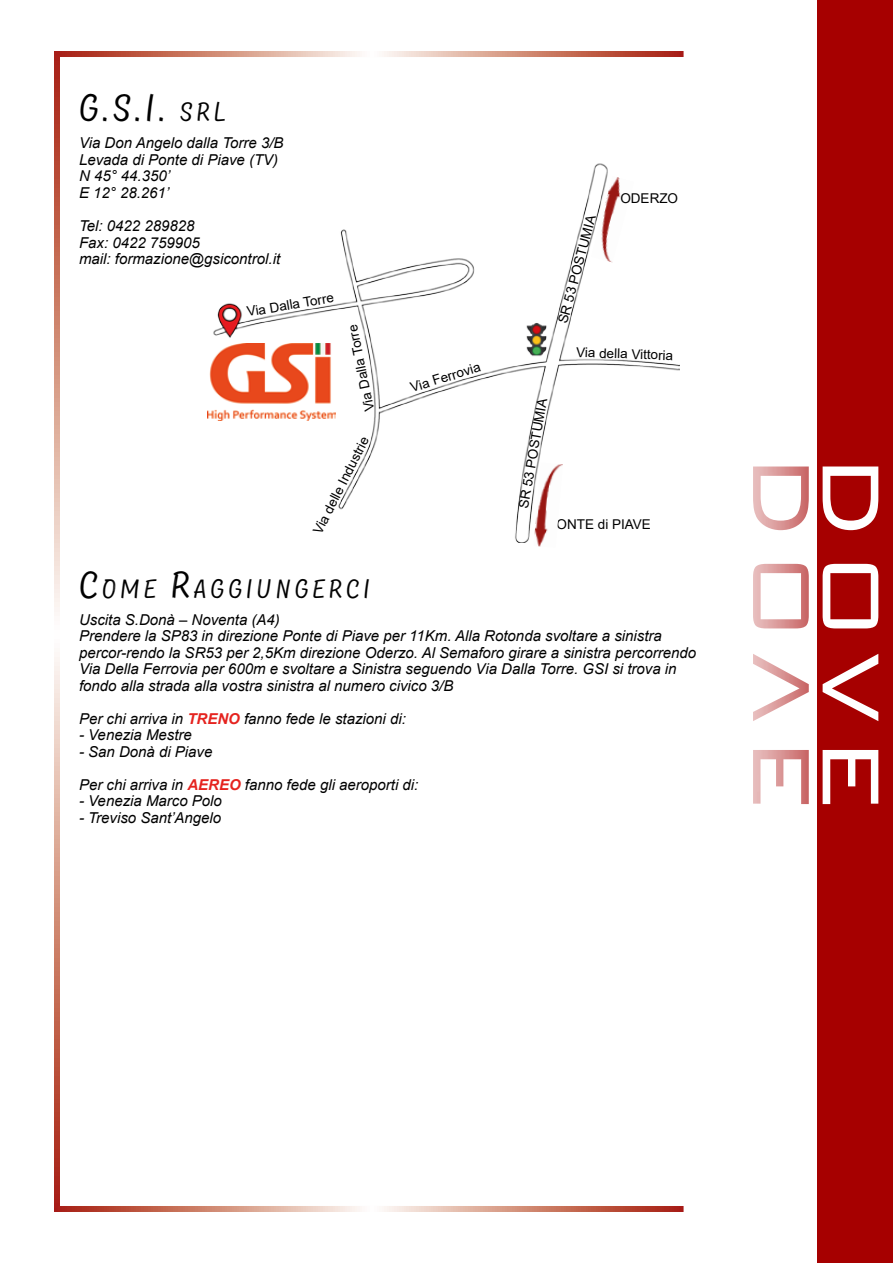
<style>
.page{position:relative;width:893px;height:1263px;background:#fff}
.page>*{position:absolute;margin:0;border:0;box-sizing:border-box;transform-origin:0 0}
.t1{font:300 108px "Bank Gothic BT";color:#fff}
.t2{font:37.5px "TT Masters DEMO Birds";color:#000}
.t3{font:26.25px "TT Masters DEMO Birds";letter-spacing:.145em;color:#000}
.t4{font:italic 15px/16.5px "Arial";color:#000}
.t5{font:13.5px "Arial";color:#000}
.s1{font-size:26.25px}
.s2{font-size:37.5px}
.s3{font-weight:700;color:#e5231f}
</style>
<div class="page">
<div style="left:817px;top:0;width:76px;height:1263px;background:#a60000"></div>
<svg style="left:60px;top:51px;width:624px;height:6px;background:#d18c7b"></svg>
<svg style="left:54px;top:51px;width:6px;height:1161px;background:#d18c7b"></svg>
<svg style="left:57px;top:1206px;width:627px;height:6px;background:#d18b7b"></svg>
<img style="left:213px;top:163px;width:467px;height:380px">
<img style="left:591px;top:176px;width:43px;height:86px">
<img style="left:533px;top:463px;width:30px;height:84px">
<img style="left:208px;top:343px;width:127px;height:77px">
<h2 class="t2" style="left:79px;top:85px;width:148px">G.S.I. <span class="s1">SRL</span></h2>
<p class="t4" style="left:79px;top:135px;width:206px">Via Don Angelo dalla Torre 3/B<br>Levada di Ponte di Piave (TV)<br>N 45° 44.350’<br>E 12° 28.261’</p>
<p class="t4" style="left:79px;top:218px;width:203px">Tel: 0422 289828<br>Fax: 0422 759905<br>mail: formazione@gsicontrol.it</p>
<p class="t5" style="left:245px;top:302px;width:90px;rotate:-9deg">Via Dalla Torre</p>
<p class="t5" style="left:360px;top:413px;width:90px;rotate:-101deg">Via Dalla Torre</p>
<p class="t5" style="left:308px;top:529px;width:109px;rotate:-63deg">Via delle Industrie</p>
<p class="t5" style="left:408px;top:379px;width:74px;rotate:-17deg">Via Ferrovia</p>
<p class="t5" style="left:554px;top:321px;width:113px;rotate:-75deg">SR 53 POSTUMIA</p>
<p class="t5" style="left:620px;top:189px;width:59px">ODERZO</p>
<p class="t5" style="left:514px;top:507px;width:113px;rotate:-80deg">SR 53 POSTUMIA</p>
<p class="t5" style="left:577px;top:343px;width:99px;rotate:2deg">Via della Vittoria</p>
<p class="t5" style="left:548px;top:515px;width:105px">PONTE di PIAVE</p>
<h3 class="t3" style="left:79px;top:572px;width:293px"><span class="s2">C</span>OME <span class="s2">R</span>AGGIUNGERCI</h3>
<p class="t4" style="left:79px;top:611px;width:618px">Uscita S.Donà – Noventa (A4)<br>Prendere la SP83 in direzione Ponte di Piave per 11Km. Alla Rotonda svoltare a sinistra percor-rendo la SR53 per 2,5Km direzione Oderzo. Al Semaforo girare a sinistra percorrendo Via Della Ferrovia per 600m e svoltare a Sinistra seguendo Via Dalla Torre. GSI si trova in fondo alla strada alla vostra sinistra al numero civico 3/B</p>
<p class="t4" style="left:79px;top:710px;width:328px">Per chi arriva in <span class="s3">TRENO</span> fanno fede le stazioni di:</p>
<p class="t4" style="left:79px;top:727px;width:114px">- Venezia Mestre</p>
<p class="t4" style="left:79px;top:743px;width:135px">- San Donà di Piave</p>
<p class="t4" style="left:79px;top:776px;width:341px">Per chi arriva in <span class="s3">AEREO</span> fanno fede gli aeroporti di:</p>
<p class="t4" style="left:79px;top:793px;width:144px">- Venezia Marco Polo</p>
<p class="t4" style="left:79px;top:809px;width:144px">- Treviso Sant’Angelo</p>
<h1 class="t1" style="left:910px;top:452px;width:361px;rotate:90deg">DOVE</h1>
</div>
